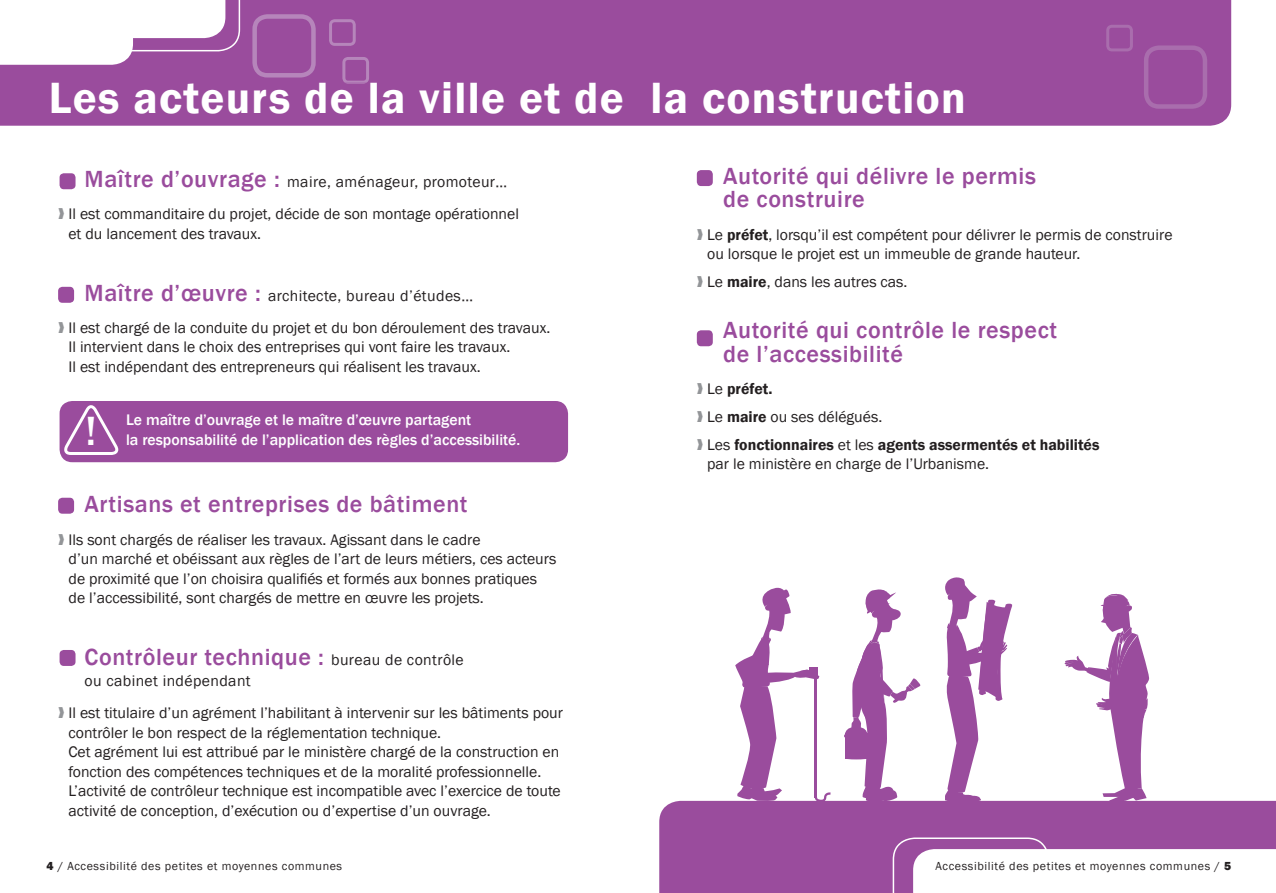
<style>
.page{position:relative;width:1276px;height:893px;background:#fff}
.page>*{position:absolute;margin:0;border:0;box-sizing:border-box;transform-origin:0 0}
.t1{font:600 45px "Franklin Gothic";letter-spacing:.03em;color:#fff}
.t2{font:500 42px "Franklin Gothic";color:#fff}
.t3{font:500 24px/23.7px "Franklin Gothic";letter-spacing:.025em;color:#9a4c9d}
.t4{font:15.75px/19.5px "Franklin Gothic";color:#231f20}
.t5{font:500 15.75px/19.5px "Franklin Gothic";color:#fff}
.t6{font:600 15.75px/28px "Franklin Gothic";color:#231f20}
.t7{font:12px "Franklin Gothic";letter-spacing:.05em;color:#231f20}
.s1{font-weight:500;font-size:24px;color:#9a4c9d}
.s2{color:#939598}
.s3{font-weight:400;font-size:15.75px;color:#231f20}
.s4{font-weight:600}
.s5{font-weight:400}
.s6{font-weight:800}
</style>
<div class="page">
<div style="left:0;top:0;width:1231px;height:126px;background:#9a4c9d"></div>
<div style="left:659px;top:801px;width:617px;height:92px;background:#9a4c9d"></div>
<svg style="left:0;top:0;width:240px;height:65px"></svg>
<svg style="left:892px;top:837px;width:384px;height:56px"></svg>
<svg style="left:1064px;top:593px;width:85px;height:210px"></svg>
<svg style="left:941px;top:577px;width:73px;height:226px"></svg>
<svg style="left:844px;top:589px;width:77px;height:215px"></svg>
<svg style="left:735px;top:587px;width:95px;height:215px"></svg>
<svg style="left:1144px;top:45px;width:63px;height:64px;background:#9d53a0"></svg>
<svg style="left:1106px;top:25px;width:27px;height:26px"></svg>
<div style="left:60px;top:401px;width:508px;height:61px;background:#9a4c9d;border-radius:13px"></div>
<svg style="left:252px;top:14px;width:64px;height:64px;background:#a059a3"></svg>
<svg style="left:342px;top:57px;width:27px;height:27px"></svg>
<div style="left:60px;top:173px;width:16px;height:16px;background:#9a4c9d;border-radius:4px"></div>
<div style="left:697px;top:170px;width:16px;height:16px;background:#9a4c9d;border-radius:4px"></div>
<div style="left:697px;top:330px;width:16px;height:16px;background:#9a4c9d;border-radius:4px"></div>
<svg style="left:329px;top:19px;width:27px;height:27px"></svg>
<div style="left:58px;top:498px;width:16px;height:16px;background:#9a4c9d;border-radius:4px"></div>
<div style="left:58px;top:287px;width:16px;height:16px;background:#9a4c9d;border-radius:4px"></div>
<div style="left:60px;top:650px;width:16px;height:16px;background:#9a4c9d;border-radius:4px"></div>
<svg style="left:64px;top:405px;width:54px;height:50px"></svg>
<h1 class="t1" style="left:49px;top:70px;width:918px">Les acteurs de la ville et de la construction</h1>
<p class="t4" style="left:58px;top:166px;width:462px;line-height:32.2px;text-indent:26px"><span class="s1">Maître d’ouvrage :</span> maire, aménageur, promoteur…<br><span class="s2">❱</span> Il est commanditaire du projet, décide de son montage opérationnel</p>
<p class="t4" style="left:69px;top:224px;width:194px">et du lancement des travaux.</p>
<p class="t4" style="left:58px;top:280px;width:494px;line-height:32.2px;text-indent:26px"><span class="s1">Maître d’œuvre :</span> architecte, bureau d’études…<br><span class="s2">❱</span> Il est chargé de la conduite du projet et du bon déroulement des travaux.</p>
<p class="t4" style="left:69px;top:338px;width:443px">Il intervient dans le choix des entreprises qui vont faire les travaux.<br>Il est indépendant des entrepreneurs qui réalisent les travaux.</p>
<p class="t5" style="left:126px;top:411px;width:396px">Le maître d’ouvrage et le maître d’œuvre partagent<br>la responsabilité de l’application des règles d’accessibilité.</p>
<h2 class="t2" style="left:85px;top:405px;width:13px">!</h2>
<h3 class="t3" style="left:85px;top:493px;width:385px">Artisans et entreprises de bâtiment</h3>
<p class="t4" style="left:69px;top:530px;width:489px;text-indent:-10px"><span class="s2">❱</span> Ils sont chargés de réaliser les travaux. Agissant dans le cadre<br>d’un marché et obéissant aux règles de l’art de leurs métiers, ces acteurs de proximité que l’on choisira qualifiés et formés aux bonnes pratiques de l’accessibilité, sont chargés de mettre en œuvre les projets.</p>
<h3 class="t3" style="left:85px;top:646px;width:381px">Contrôleur technique : <span class="s3">bureau de contrôle</span></h3>
<p class="t4" style="left:58px;top:665px;width:506px;line-height:32.2px;text-indent:26px">ou cabinet indépendant<br><span class="s2">❱</span> Il est titulaire d’un agrément l’habilitant à intervenir sur les bâtiments pour</p>
<p class="t4" style="left:69px;top:723px;width:494px">contrôler le bon respect de la réglementation technique.<br>Cet agrément lui est attribué par le ministère chargé de la construction en fonction des compétences techniques et de la moralité professionnelle.<br>L’activité de contrôleur technique est incompatible avec l’exercice de toute activité de conception, d’exécution ou d’expertise d’un ouvrage.</p>
<h3 class="t3" style="left:723px;top:164px;width:314px">Autorité qui délivre le permis de construire</h3>
<p class="t4" style="left:707px;top:225px;width:467px;text-indent:-10px"><span class="s2">❱</span> Le <span class="s4">préfet</span>, lorsqu’il est compétent pour délivrer le permis de construire ou lorsque le projet est un immeuble de grande hauteur.</p>
<p class="t4" style="left:697px;top:273px;width:212px"><span class="s2">❱</span> Le <span class="s4">maire</span>, dans les autres cas.</p>
<h3 class="t3" style="left:723px;top:318px;width:335px">Autorité qui contrôle le respect de l’accessibilité</h3>
<p class="t6" style="left:697px;top:375px;width:404px"><span class="s2">❱</span> <span class="s5">Le</span> préfet.<br><span class="s2">❱</span> <span class="s5">Le</span> maire <span class="s5">ou ses délégués.<br></span><span class="s2">❱</span> <span class="s5">Les</span> fonctionnaires <span class="s5">et les</span> agents assermentés et habilités</p>
<p class="t4" style="left:707px;top:455px;width:283px">par le ministère en charge de l’Urbanisme.</p>
<p class="t7" style="left:47px;top:859px;width:297px"><span class="s6">4</span> / Accessibilité des petites et moyennes communes</p>
<p class="t7" style="left:935px;top:859px;width:297px">Accessibilité des petites et moyennes communes / <span class="s6">5</span></p>
</div>
